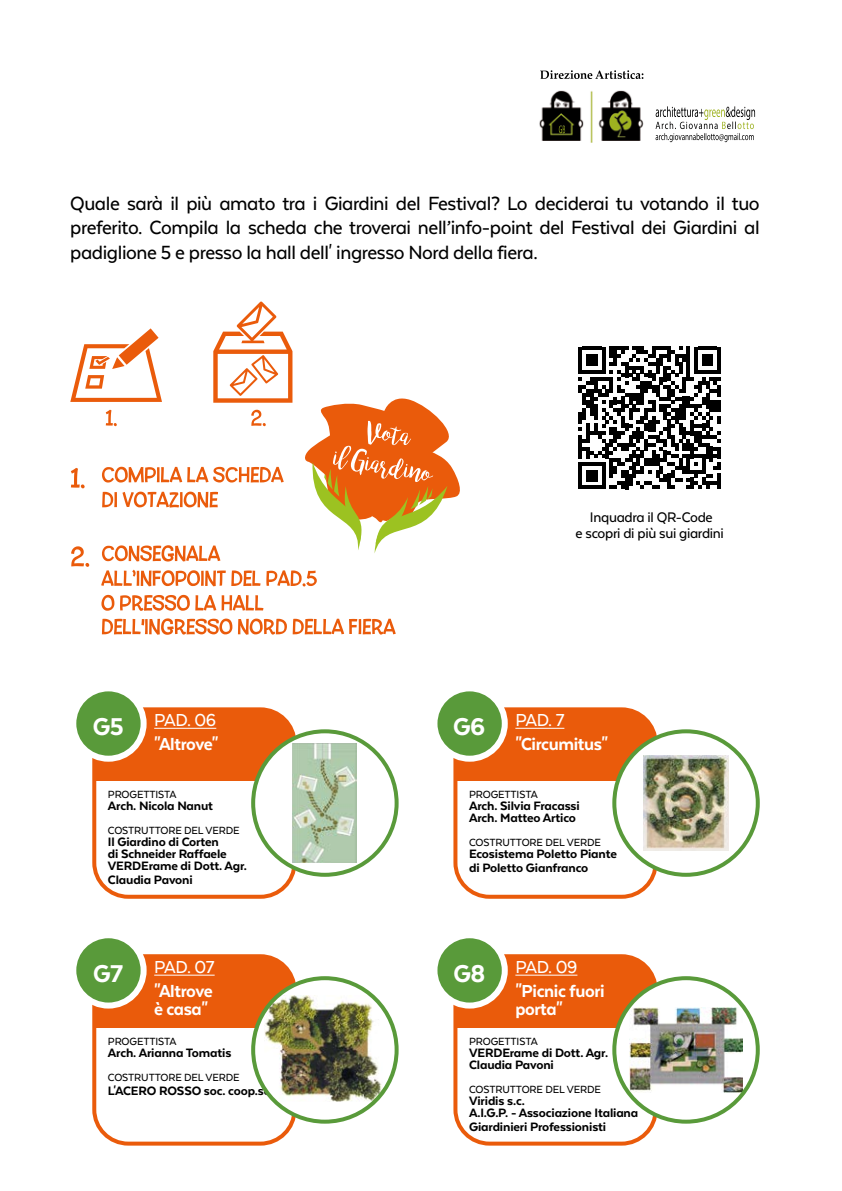
<style>
.page{position:relative;width:842px;height:1191px;background:#fff}
.page>*{position:absolute;margin:0;border:0;box-sizing:border-box;transform-origin:0 0}
.t1{font:800 28px "Texta Alt";letter-spacing:-.02em;color:#fff}
.t2{font:500 22px/24px "Texta Alt";letter-spacing:-.02em;color:#000;text-align:justify}
.t3{font:800 20px/18px "Texta Alt";letter-spacing:-.02em;color:#fff}
.t4{font:500 20px "Texta Alt";letter-spacing:-.02em;color:#fff}
.t5{font:500 16px/16px "Texta Alt";letter-spacing:-.02em;color:#000;text-align:center}
.t6{font:800 14px/12px "Texta Alt";letter-spacing:-.01em;color:#000}
.t7{font:500 12px "Texta Alt";letter-spacing:-.01em;color:#000}
</style>
<div class="page">
<img style="left:540px;top:90px;width:216px;height:53px">
<svg style="left:540px;top:70px;width:103px;height:9px"></svg>
<div style="left:94px;top:709px;width:200px;height:71px;background:#ea5b0b"></div>
<div style="left:92px;top:707px;width:204px;height:191px;border:4px solid #ea5b0b;border-radius:34px"></div>
<div style="left:94px;top:956px;width:200px;height:71px;background:#ea5b0b"></div>
<div style="left:92px;top:954px;width:204px;height:191px;border:4px solid #ea5b0b;border-radius:34px"></div>
<div style="left:455px;top:709px;width:201px;height:71px;background:#ea5b0b"></div>
<div style="left:453px;top:707px;width:205px;height:191px;border:4px solid #ea5b0b;border-radius:34px"></div>
<div style="left:455px;top:956px;width:201px;height:71px;background:#ea5b0b"></div>
<div style="left:453px;top:954px;width:205px;height:191px;border:4px solid #ea5b0b;border-radius:34px"></div>
<div style="left:73px;top:688px;width:71px;height:70px;background:#599a3a;border-radius:50%"></div>
<div style="left:70px;top:685px;width:77px;height:76px;border:6px solid #fff;border-radius:50%"></div>
<div style="left:73px;top:935px;width:71px;height:70px;background:#599a3a;border-radius:50%"></div>
<div style="left:70px;top:932px;width:77px;height:76px;border:6px solid #fff;border-radius:50%"></div>
<div style="left:434px;top:688px;width:71px;height:70px;background:#599a3a;border-radius:50%"></div>
<div style="left:431px;top:685px;width:77px;height:76px;border:6px solid #fff;border-radius:50%"></div>
<div style="left:434px;top:935px;width:71px;height:70px;background:#599a3a;border-radius:50%"></div>
<div style="left:431px;top:932px;width:77px;height:76px;border:6px solid #fff;border-radius:50%"></div>
<div style="left:253px;top:731px;width:144px;height:143px;background:#fff;border-radius:50%"></div>
<img style="left:293px;top:743px;width:64px;height:119px">
<div style="left:251px;top:729px;width:148px;height:147px;border:4px solid #599a3a;border-radius:50%"></div>
<svg style="left:253px;top:978px;width:144px;height:143px"></svg>
<img style="left:264px;top:995px;width:118px;height:106px">
<div style="left:251px;top:976px;width:148px;height:147px;border:4px solid #599a3a;border-radius:50%"></div>
<div style="left:614px;top:731px;width:144px;height:143px;background:#fff;border-radius:50%"></div>
<img style="left:643px;top:756px;width:86px;height:94px">
<div style="left:612px;top:729px;width:148px;height:147px;border:4px solid #599a3a;border-radius:50%"></div>
<div style="left:614px;top:978px;width:144px;height:143px;background:#fff;border-radius:50%"></div>
<img style="left:629px;top:1007px;width:114px;height:85px">
<div style="left:612px;top:976px;width:148px;height:147px;border:4px solid #599a3a;border-radius:50%"></div>
<hr style="left:154px;top:728px;width:62px;height:1px;background:#fff">
<hr style="left:154px;top:974px;width:61px;height:1px;background:#fff">
<hr style="left:515px;top:728px;width:49px;height:1px;background:#fff">
<hr style="left:515px;top:974px;width:62px;height:1px;background:#fff">
<svg style="left:578px;top:346px;width:143px;height:143px"></svg>
<hr style="left:717px;top:474px;width:4px;height:15px;background:#000">
<svg style="left:102px;top:467px;width:182px;height:15px"></svg>
<svg style="left:102px;top:491px;width:116px;height:16px"></svg>
<svg style="left:102px;top:545px;width:118px;height:16px"></svg>
<svg style="left:101px;top:569px;width:216px;height:17px"></svg>
<svg style="left:70px;top:328px;width:92px;height:74px"></svg>
<svg style="left:213px;top:301px;width:79px;height:102px"></svg>
<svg style="left:305px;top:398px;width:155px;height:155px"></svg>
<svg style="left:106px;top:410px;width:11px;height:16px"></svg>
<svg style="left:71px;top:468px;width:14px;height:20px"></svg>
<svg style="left:71px;top:546px;width:18px;height:21px"></svg>
<svg style="left:251px;top:410px;width:15px;height:16px"></svg>
<svg style="left:101px;top:595px;width:13px;height:15px"></svg>
<svg style="left:120px;top:595px;width:96px;height:16px"></svg>
<svg style="left:222px;top:595px;width:41px;height:15px"></svg>
<svg style="left:102px;top:618px;width:130px;height:17px"></svg>
<svg style="left:238px;top:618px;width:49px;height:16px"></svg>
<svg style="left:293px;top:618px;width:103px;height:16px"></svg>
<h2 class="t2" style="left:70px;top:192px;width:691px">Quale sarà il più amato tra i Giardini del Festival? Lo deciderai tu votando il tuo preferito. Compila la scheda che troverai nell’info-point del Festival dei Giardini al padiglione 5 e presso la hall dell' ingresso Nord della fiera.</h2>
<p class="t5" style="left:576px;top:509px;width:150px">Inquadra il QR-Code<br>e scopri di più sui giardini</p>
<h1 class="t1" style="left:93px;top:712px;width:32px">G5</h1>
<h3 class="t4" style="left:154px;top:710px;width:64px">PAD. 06</h3>
<h3 class="t3" style="left:154px;top:735px;width:66px">"Altrove"</h3>
<h1 class="t1" style="left:453px;top:712px;width:34px">G6</h1>
<h3 class="t4" style="left:515px;top:710px;width:50px">PAD. 7</h3>
<h3 class="t3" style="left:515px;top:735px;width:94px">"Circumitus"</h3>
<p class="t7" style="left:108px;top:788px;width:70px">PROGETTISTA</p>
<p class="t6" style="left:108px;top:800px;width:107px">Arch. Nicola Nanut</p>
<p class="t7" style="left:108px;top:824px;width:133px">COSTRUTTORE DEL VERDE</p>
<p class="t6" style="left:108px;top:836px;width:141px">Il Giardino di Corten<br>di Schneider Raffaele<br>VERDErame di Dott. Agr.</p>
<p class="t6" style="left:108px;top:873px;width:86px">Claudia Pavoni</p>
<p class="t7" style="left:469px;top:788px;width:70px">PROGETTISTA</p>
<p class="t6" style="left:469px;top:800px;width:112px">Arch. Silvia Fracassi<br>Arch. Matteo Artico</p>
<p class="t7" style="left:469px;top:836px;width:133px">COSTRUTTORE DEL VERDE</p>
<p class="t6" style="left:469px;top:847px;width:149px;line-height:13.4px">Ecosistema Poletto Piante di Poletto Gianfranco</p>
<h1 class="t1" style="left:93px;top:959px;width:31px">G7</h1>
<h3 class="t4" style="left:154px;top:957px;width:62px">PAD. 07</h3>
<h3 class="t3" style="left:154px;top:982px;width:60px">"Altrove è casa"</h3>
<h1 class="t1" style="left:453px;top:959px;width:33px">G8</h1>
<h3 class="t4" style="left:515px;top:957px;width:64px">PAD. 09</h3>
<h3 class="t3" style="left:515px;top:982px;width:91px">"Picnic fuori porta"</h3>
<p class="t7" style="left:108px;top:1035px;width:70px">PROGETTISTA</p>
<p class="t6" style="left:108px;top:1046px;width:125px">Arch. Arianna Tomatis</p>
<p class="t7" style="left:108px;top:1071px;width:133px">COSTRUTTORE DEL VERDE</p>
<p class="t6" style="left:108px;top:1084px;width:173px">L'ACERO ROSSO soc. coop.soc.</p>
<p class="t7" style="left:469px;top:1035px;width:70px">PROGETTISTA</p>
<p class="t6" style="left:469px;top:1046px;width:141px">VERDErame di Dott. Agr.<br>Claudia Pavoni</p>
<p class="t7" style="left:469px;top:1083px;width:133px">COSTRUTTORE DEL VERDE</p>
<p class="t6" style="left:469px;top:1094px;width:171px">Viridis s.c.<br>A.I.G.P. - Associazione Italiana</p>
<p class="t6" style="left:469px;top:1120px;width:139px">Giardinieri Professionisti</p>
</div>
